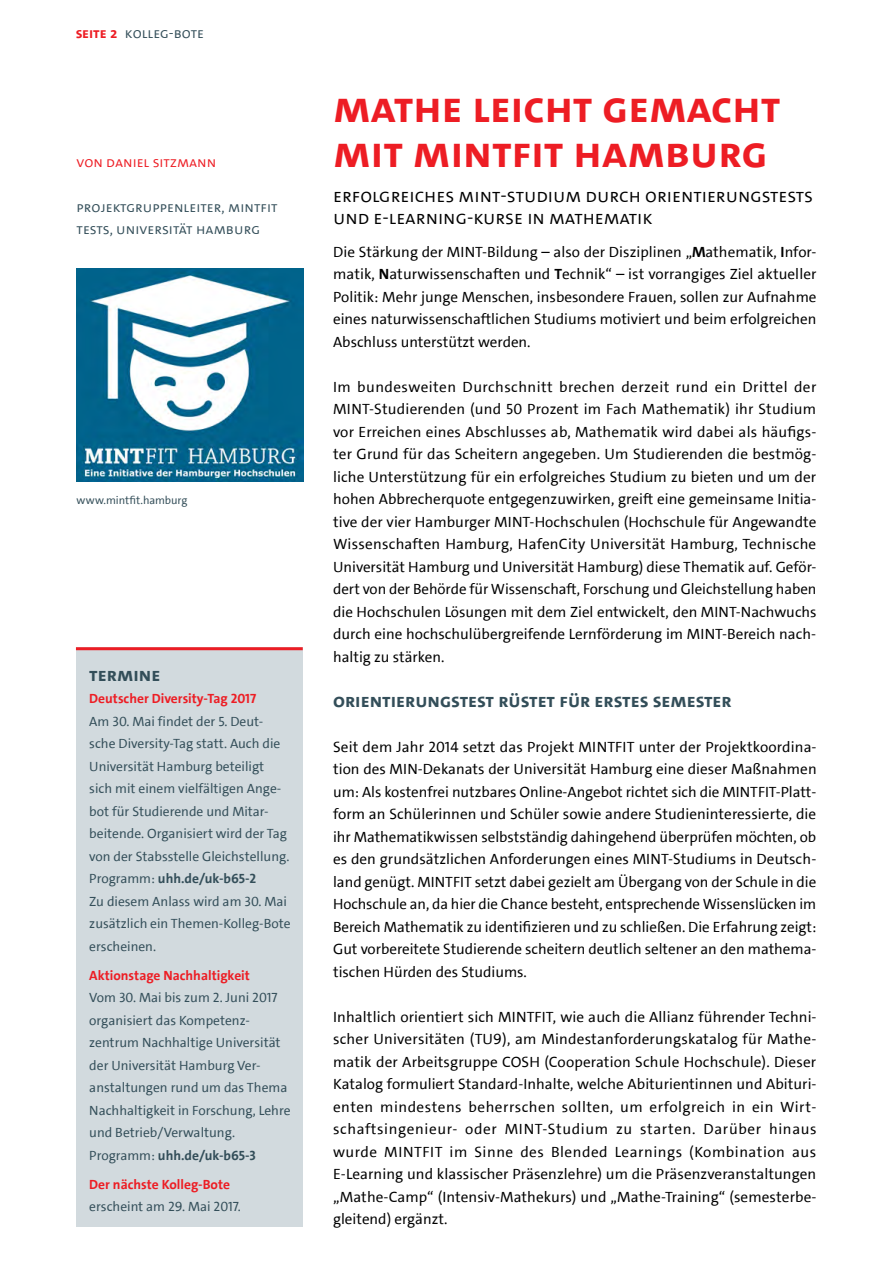
<style>
.page{position:relative;width:893px;height:1263px;background:#fff}
.page>*{position:absolute;margin:0;border:0;box-sizing:border-box;transform-origin:0 0}
.t1{font:45px/45px "The Sans UHH Bold Caps";color:#ed1d24}
.t2{font:19.5px/22.5px "The Sans UHH Semi Light Caps";color:#000}
.t3{font:19.5px "The Sans UHH Bold Caps";color:#334e59}
.t4{font:15px/22.5px "The Sans UHH";color:#000;text-align:justify}
.t5{font:15px/22.5px "The Sans UHH Semi Light Caps";letter-spacing:.005em;color:#334e59}
.t6{font:15px "The Sans UHH Semi Light Caps";color:#ed1d24}
.t7{font:13.5px/22.5px "The Sans UHH";color:#334e59}
.t8{font:700 13.5px "The Sans UHH";color:#ed1d24}
.t9{font:11.25px "The Sans UHH";letter-spacing:-.005em;color:#334e59}
.s1{font-family:"The Sans UHH Bold Caps";color:#ed1d24}
.s2{font-weight:700}
</style>
<div class="page">
<img style="left:77px;top:269px;width:226px;height:213px">
<div style="left:77px;top:647px;width:226px;height:580px;background:#d2dade"></div>
<hr style="left:76px;top:647px;width:227px;height:3px;background:#ed1d24">
<p class="t5" style="left:76px;top:22px;width:130px"><span class="s1">Seite 2</span> Kolleg-Bote</p>
<p class="t6" style="left:77px;top:152px;width:141px">von Daniel Sitzmann</p>
<p class="t5" style="left:77px;top:195px;width:203px">Projektgruppenleiter, MINTFIT<br>Tests, Universität hamburg</p>
<p class="t9" style="left:77px;top:493px;width:112px">www.mintfit.hamburg</p>
<h2 class="t3" style="left:89px;top:662px;width:73px">Termine</h2>
<p class="t8" style="left:89px;top:690px;width:168px">Deutscher Diversity-Tag 2017</p>
<p class="t7" style="left:89px;top:710px;width:203px">Am 30. Mai findet der 5. Deut&shy;sche Diversity-Tag statt. Auch die<br>Universität Hamburg beteiligt sich mit einem vielfältigen Ange&shy;bot für Studierende und Mitar&shy;beitende. Organisiert wird der Tag von der Stabsstelle Gleichstellung.<br>Programm: <span class="s2">uhh.de/uk-b65-2<br></span>Zu diesem Anlass wird am 30. Mai zusätzlich ein Themen-Kolleg-Bote erscheinen.</p>
<p class="t8" style="left:89px;top:966px;width:162px">Aktionstage Nachhaltigkeit</p>
<p class="t7" style="left:89px;top:986px;width:203px">Vom 30. Mai bis zum 2. Juni 2017 organisiert das Kompetenz&shy;zentrum Nachhaltige Universität der Universität Hamburg Ver&shy;anstaltungen rund um das Thema<br>Nachhaltigkeit in Forschung, Lehre und Betrieb/Verwaltung.<br>Programm: <span class="s2">uhh.de/uk-b65-3</span></p>
<p class="t8" style="left:89px;top:1175px;width:142px">Der nächste Kolleg-Bote</p>
<p class="t7" style="left:89px;top:1195px;width:153px">erscheint am 29. Mai 2017.</p>
<h1 class="t1" style="left:333px;top:84px;width:449px">mathe leicht gemacht mit mintfit Hamburg</h1>
<h2 class="t2" style="left:333px;top:184px;width:482px">Erfolgreiches MINt-Studium durch Orientierungstests und e-Learning-kurse in mathematik</h2>
<p class="t4" style="left:333px;top:240px;width:485px">Die Stärkung der MINT-Bildung – also der Disziplinen „<span class="s2">M</span>athematik, <span class="s2">I</span>nfor&shy;matik, <span class="s2">N</span>aturwissenschaften und <span class="s2">T</span>echnik“ – ist vorrangiges Ziel aktueller Politik: Mehr junge Menschen, insbesondere Frauen, sollen zur Aufnahme eines naturwissenschaftlichen Studiums motiviert und beim erfolgreichen Abschluss unterstützt werden.</p>
<p class="t4" style="left:333px;top:375px;width:485px">Im bundesweiten Durchschnitt brechen derzeit rund ein Drittel der MINT-Studierenden (und 50 Prozent im Fach Mathematik) ihr Studium vor Erreichen eines Abschlusses ab, Mathematik wird dabei als häufigs&shy;ter Grund für das Scheitern angegeben. Um Studierenden die bestmög&shy;liche Unterstützung für ein erfolgreiches Studium zu bieten und um der hohen Abbrecherquote entgegenzuwirken, greift eine gemeinsame Initia&shy;tive der vier Hamburger MINT-Hochschulen (Hochschule für Angewandte Wissenschaften Hamburg, HafenCity Universität Hamburg, Technische Universität Hamburg und Universität Hamburg) diese Thematik auf. Geför&shy;dert von der Behörde für Wissenschaft, Forschung und Gleichstellung haben die Hochschulen Lösungen mit dem Ziel entwickelt, den MINT-Nachwuchs durch eine hochschulübergreifende Lernförderung im MINT-Bereich nach&shy;haltig zu stärken.</p>
<h2 class="t3" style="left:333px;top:687px;width:400px">Orientierungstest rüstet für erstes Semester</h2>
<p class="t4" style="left:333px;top:735px;width:485px">Seit dem Jahr 2014 setzt das Projekt MINTFIT unter der Projektkoordina&shy;tion des MIN-Dekanats der Universität Hamburg eine dieser Maßnahmen um: Als kostenfrei nutzbares Online-Angebot richtet sich die MINTFIT-Platt&shy;form an Schülerinnen und Schüler sowie andere Studieninteressierte, die ihr Mathematikwissen selbstständig dahingehend überprüfen möchten, ob es den grundsätzlichen Anforderungen eines MINT-Studiums in Deutsch&shy;land genügt. MINTFIT setzt dabei gezielt am Übergang von der Schule in die Hochschule an, da hier die Chance besteht, entsprechende Wissenslücken im Bereich Mathematik zu identifizieren und zu schließen. Die Erfahrung zeigt:<br>Gut vorbereitete Studierende scheitern deutlich seltener an den mathema&shy;tischen Hürden des Studiums.</p>
<p class="t4" style="left:333px;top:1005px;width:485px">Inhaltlich orientiert sich MINTFIT, wie auch die Allianz führender Techni&shy;scher Universitäten (TU9), am Mindestanforderungskatalog für Mathe&shy;matik der Arbeitsgruppe COSH (Cooperation Schule Hochschule). Dieser Katalog formuliert Standard-Inhalte, welche Abiturientinnen und Abituri&shy;enten mindestens beherrschen sollten, um erfolgreich in ein Wirt&shy;schaftsingenieur- oder MINT-Studium zu starten. Darüber hinaus wurde MINTFIT im Sinne des Blended Learnings (Kombination aus E-Learning und klassischer Präsenzlehre) um die Präsenzveranstaltungen „Mathe-Camp“ (Intensiv-Mathekurs) und „Mathe-Training“ (semesterbe&shy;gleitend) ergänzt.</p>
</div>
